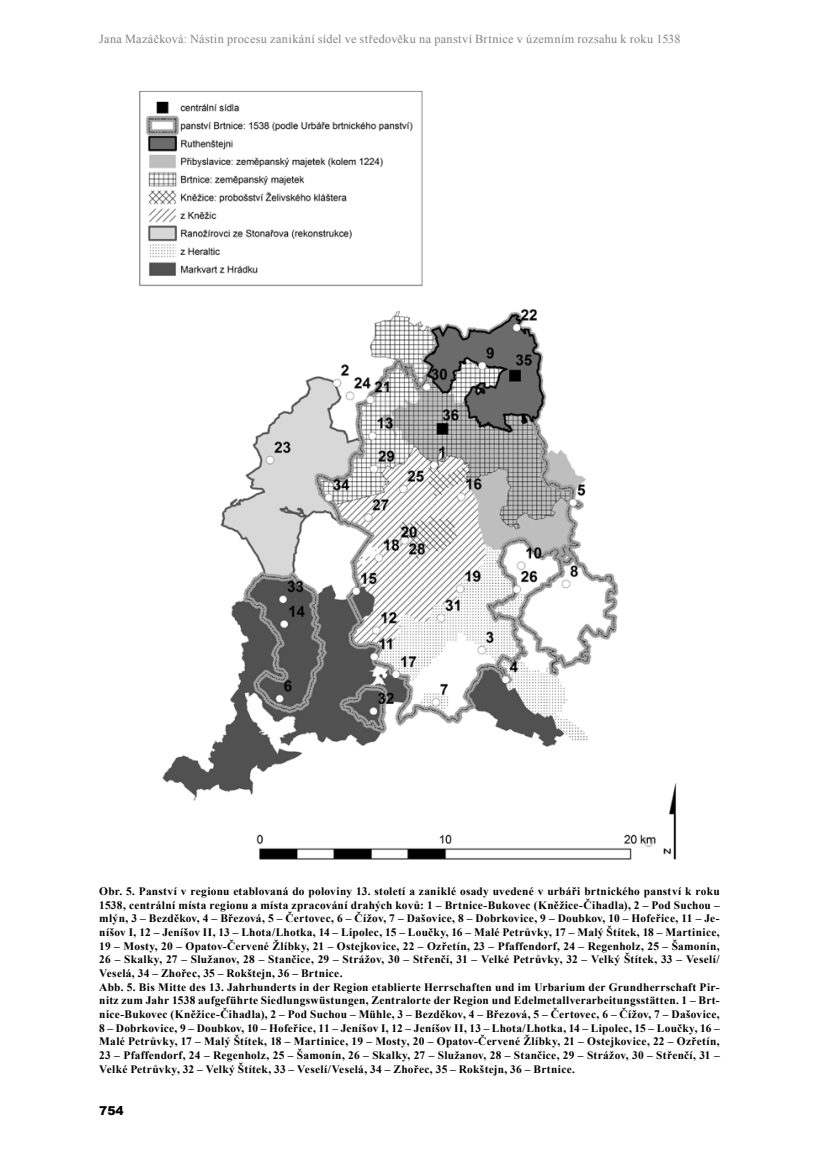
<style>
.page{position:relative;width:819px;height:1171px;background:#fff}
.page>*{position:absolute;margin:0;border:0;box-sizing:border-box;transform-origin:0 0}
.t1{font:12.25px "Times New Roman";letter-spacing:.025em;color:#808285}
.t2{font:900 12.25px "Arial";color:#000}
.t3{font:700 11.38px/13.7px "Times New Roman";letter-spacing:.025em;color:#000}
</style>
<div class="page">
<img style="left:139px;top:90px;width:538px;height:770px">
<p class="t1" style="left:99px;top:31px;width:582px">Jana Mazáčková: Nástin procesu zanikání sídel ve středověku na panství Brtnice v územním rozsahu k roku 1538</p>
<p class="t3" style="left:99px;top:884px;width:622px">Obr. 5. Panství v regionu etablovaná do poloviny 13. století a zaniklé osady uvedené v urbáři brtnického panství k roku 1538, centrální místa regionu a místa zpracování drahých kovů: 1 – Brtnice-Bukovec (Kněžice-Čihadla), 2 – Pod Suchou – mlýn, 3 – Bezděkov, 4 – Březová, 5 – Čertovec, 6 – Čížov, 7 – Dašovice, 8 – Dobrkovice, 9 – Doubkov, 10 – Hofeřice, 11 – Je&shy;níšov I, 12 – Jeníšov II, 13 – Lhota/Lhotka, 14 – Lipolec, 15 – Loučky, 16 – Malé Petrůvky, 17 – Malý Štítek, 18 – Martinice, 19 – Mosty, 20 – Opatov-Červené Žlíbky, 21 – Ostejkovice, 22 – Ozřetín, 23 – Pfaffendorf, 24 – Regenholz, 25 – Šamonín, 26 – Skalky, 27 – Služanov, 28 – Stančice, 29 – Strážov, 30 – Střenčí, 31 – Velké Petrůvky, 32 – Velký Štítek, 33 – Veselí/ Veselá, 34 – Zhořec, 35 – Rokštejn, 36 – Brtnice.<br>Abb. 5. Bis Mitte des 13. Jahrhunderts in der Region etablierte Herrschaften und im Urbarium der Grundherrschaft Pir&shy;nitz zum Jahr 1538 aufgeführte Siedlungswüstungen, Zentralorte der Region und Edelmetallverarbeitungsstätten. 1 – Brt&shy;nice-Bukovec (Kněžice-Čihadla), 2 – Pod Suchou – Mühle, 3 – Bezděkov, 4 – Březová, 5 – Čertovec, 6 – Čížov, 7 – Dašovice, 8 – Dobrkovice, 9 – Doubkov, 10 – Hofeřice, 11 – Jeníšov I, 12 – Jeníšov II, 13 – Lhota/Lhotka, 14 – Lipolec, 15 – Loučky, 16 – Malé Petrůvky, 17 – Malý Štítek, 18 – Martinice, 19 – Mosty, 20 – Opatov-Červené Žlíbky, 21 – Ostejkovice, 22 – Ozřetín, 23 – Pfaffendorf, 24 – Regenholz, 25 – Šamonín, 26 – Skalky, 27 – Služanov, 28 – Stančice, 29 – Strážov, 30 – Střenčí, 31 – Velké Petrůvky, 32 – Velký Štítek, 33 – Veselí/Veselá, 34 – Zhořec, 35 – Rokštejn, 36 – Brtnice.</p>
<p class="t2" style="left:99px;top:1102px;width:26px">754</p>
</div>
